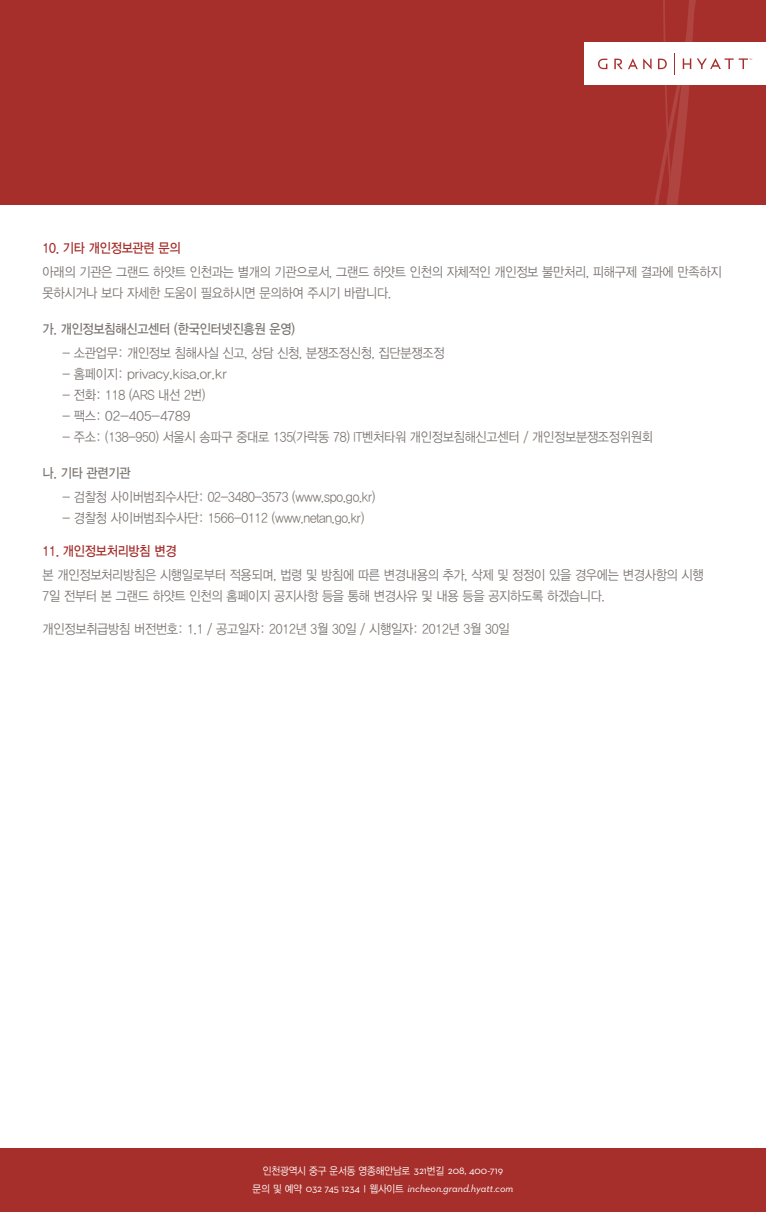
<style>
.page{position:relative;width:766px;height:1212px;background:#fff}
.page>*{position:absolute;margin:0;border:0;box-sizing:border-box;transform-origin:0 0}
.t1{font:13.5px/21px "YDIYGO320";letter-spacing:-.02em;color:#7d7773;scale:.9 1}
.t2{font:13.5px "YDIYGO320";color:#7d7773;scale:.9 1}
.t3{font:13.5px "YDIYGO330";letter-spacing:-.02em;color:#7d7773;scale:.9 1}
.t4{font:13.5px "YDIYGO330";letter-spacing:-.02em;color:#a62f2b;scale:.9 1}
.t5{font:italic 10.5px "Neutraface 2 Text";color:#fff}
.t6{font:10.5px "YDIYGO320";letter-spacing:-.01em;color:#fff;scale:.9 1}
.s1{font-family:"Neutraface 2 Text"}
.s2{font-family:"YDIYGO320";font-style:normal}
.s3{font-style:normal}
</style>
<div class="page">
<div style="left:0;top:1148px;width:765px;height:64px;background:#a62f2b"></div>
<div style="left:0;top:0;width:765px;height:204px;background:#a62f2b"></div>
<div style="left:584px;top:43px;width:181px;height:42px;background:#fff"></div>
<svg style="left:597px;top:0;width:154px;height:204px"></svg>
<p class="t4" style="left:43px;top:240px;width:155px">10. 기타 개인정보관련 문의</p>
<p class="t1" style="left:43px;top:262px;width:755px">아래의 기관은 그랜드 하얏트 인천과는 별개의 기관으로서, 그랜드 하얏트 인천의 자체적인 개인정보 불만처리, 피해구제 결과에 만족하지 못하시거나 보다 자세한 도움이 필요하시면 문의하여 주시기 바랍니다.</p>
<p class="t3" style="left:43px;top:321px;width:282px">가. 개인정보침해신고센터 (한국인터넷진흥원 운영)</p>
<p class="t1" style="left:63px;top:343px;width:426px">- 소관업무: 개인정보 침해사실 신고, 상담 신청, 분쟁조정신청, 집단분쟁조정</p>
<p class="t2" style="left:63px;top:367px;width:184px">- 홈페이지: privacy.kisa.or.kr</p>
<p class="t1" style="left:63px;top:385px;width:160px">- 전화: 118 (ARS 내선 2번)</p>
<p class="t2" style="left:63px;top:409px;width:143px">- 팩스: 02-405-4789</p>
<p class="t1" style="left:63px;top:427px;width:657px">- 주소: (138-950) 서울시 송파구 중대로 135(가락동 78) IT벤처타워 개인정보침해신고센터 / 개인정보분쟁조정위원회</p>
<p class="t3" style="left:43px;top:465px;width:99px">나. 기타 관련기관</p>
<p class="t1" style="left:63px;top:487px;width:349px">- 검찰청 사이버범죄수사단: 02-3480-3573 (www.spo.go.kr)</p>
<p class="t1" style="left:63px;top:508px;width:336px">- 경찰청 사이버범죄수사단: 1566-0112 (www.netan.go.kr)</p>
<p class="t4" style="left:43px;top:543px;width:150px">11. 개인정보처리방침 변경</p>
<p class="t1" style="left:43px;top:565px;width:735px">본 개인정보처리방침은 시행일로부터 적용되며, 법령 및 방침에 따른 변경내용의 추가, 삭제 및 정정이 있을 경우에는 변경사항의 시행<br>7일 전부터 본 그랜드 하얏트 인천의 홈페이지 공지사항 등을 통해 변경사유 및 내용 등을 공지하도록 하겠습니다.</p>
<p class="t1" style="left:43px;top:619px;width:520px">개인정보취급방침 버전번호: 1.1 / 공고일자: 2012년 3월 30일 / 시행일자: 2012년 3월 30일</p>
<p class="t6" style="left:263px;top:1165px;width:268px">인천광역시 중구 운서동 영종해안남로 <span class="s1">321</span>번길 <span class="s1">208, 400-719</span></p>
<p class="t5" style="left:252px;top:1182px;width:262px"><span class="s2">문의 및 예약</span> <span class="s3">032 745 1234</span> <span class="s2">l 웹사이트</span> incheon.grand.hyatt.com</p>
</div>
